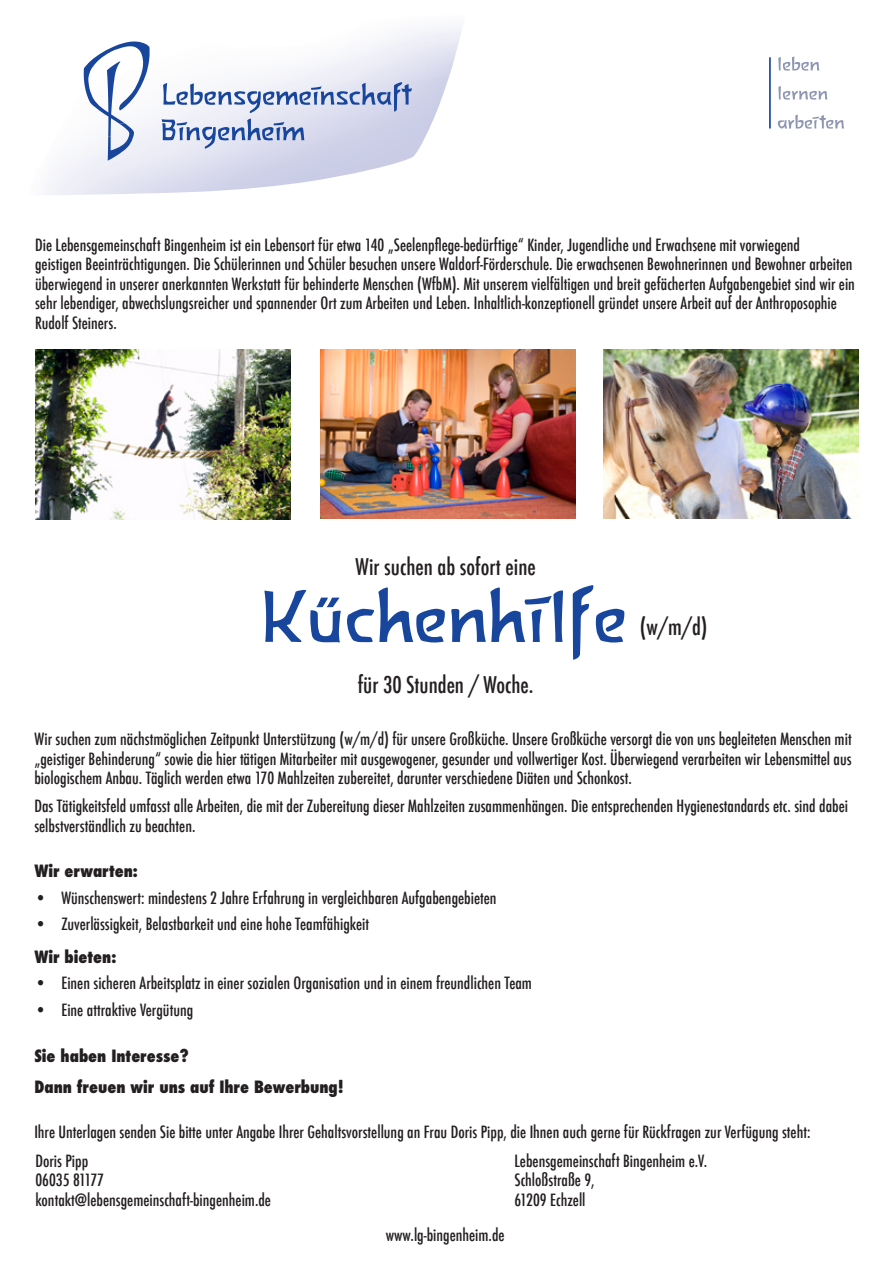
<style>
.page{position:relative;width:893px;height:1263px;background:#fff}
.page>*{position:absolute;margin:0;border:0;box-sizing:border-box;transform-origin:0 0}
.t1{font:78px "Bi Le";color:#18469d}
.t2{font:500 condensed 22.5px "Futura";color:#231f20}
.t3{font:500 condensed 16.5px/19.5px "Futura";color:#231f20}
.t4{font:800 condensed 16.5px "Futura";color:#231f20}
</style>
<div class="page">
<img style="left:47px;top:27px;width:415px;height:168px">
<svg style="left:84px;top:41px;width:66px;height:120px"></svg>
<svg style="left:162px;top:119px;width:142px;height:30px;background:#b0bddd"></svg>
<svg style="left:163px;top:82px;width:249px;height:31px"></svg>
<svg style="left:778px;top:57px;width:41px;height:14px"></svg>
<svg style="left:778px;top:86px;width:49px;height:14px"></svg>
<svg style="left:778px;top:115px;width:66px;height:14px"></svg>
<hr style="left:769px;top:57px;width:2px;height:71px;background:#17489a">
<img style="left:320px;top:350px;width:255px;height:169px">
<img style="left:35px;top:350px;width:256px;height:170px">
<img style="left:604px;top:350px;width:255px;height:169px">
<p class="t3" style="left:35px;top:235px;width:767px">Die Lebensgemeinschaft Bingenheim ist ein Lebensort für etwa 140 „Seelenpflege-bedürftige“ Kinder, Jugendliche und Erwachsene mit vorwiegend</p>
<p class="t3" style="left:35px;top:254px;width:821px">geistigen Beeinträchtigungen. Die Schülerinnen und Schüler besuchen unsere Waldorf-Förderschule. Die erwachsenen Bewohnerinnen und Bewohner arbeiten überwiegend in unserer anerkannten Werkstatt für behinderte Menschen (WfbM). Mit unserem vielfältigen und breit gefächerten Aufgabengebiet sind wir ein sehr lebendiger, abwechslungsreicher und spannender Ort zum Arbeiten und Leben. Inhaltlich-konzeptionell gründet unsere Arbeit auf der Anthroposophie Rudolf Steiners.</p>
<p class="t2" style="left:355px;top:552px;width:182px">Wir suchen ab sofort eine</p>
<p class="t1" style="left:264px;top:574px;width:364px">Küchenhilfe</p>
<p class="t2" style="left:358px;top:670px;width:177px">für 30 Stunden / Woche.</p>
<p class="t2" style="left:640px;top:612px;width:69px">(w/m/d)</p>
<p class="t3" style="left:34px;top:729px;width:819px;text-align:justify">Wir suchen zum nächstmöglichen Zeitpunkt Unterstützung (w/m/d) für unsere Großküche. Unsere Großküche versorgt die von uns begleiteten Menschen mit „geistiger Behinderung“ sowie die hier tätigen Mitarbeiter mit ausgewogener, gesunder und vollwertiger Kost. Überwiegend verarbeiten wir Lebensmittel aus biologischem Anbau. Täglich werden etwa 170 Mahlzeiten zubereitet, darunter verschiedene Diäten und Schonkost.</p>
<p class="t3" style="left:34px;top:796px;width:815px">Das Tätigkeitsfeld umfasst alle Arbeiten, die mit der Zubereitung dieser Mahlzeiten zusammenhängen. Die entsprechenden Hygienestandards etc. sind dabei selbstverständlich zu beachten.</p>
<p class="t4" style="left:34px;top:860px;width:105px">Wir erwarten:</p>
<p class="t3" style="left:34px;top:888px;width:464px">• Wünschenswert: mindestens 2 Jahre Erfahrung in vergleichbaren Aufgabengebieten</p>
<p class="t3" style="left:34px;top:915px;width:336px">• Zuverlässigkeit, Belastbarkeit und eine hohe Teamfähigkeit</p>
<p class="t4" style="left:34px;top:946px;width:83px">Wir bieten:</p>
<p class="t3" style="left:34px;top:974px;width:499px">• Einen sicheren Arbeitsplatz in einer sozialen Organisation und in einem freundlichen Team</p>
<p class="t3" style="left:34px;top:1000px;width:160px">• Eine attraktive Vergütung</p>
<p class="t4" style="left:34px;top:1045px;width:156px">Sie haben Interesse?</p>
<p class="t4" style="left:34px;top:1076px;width:311px">Dann freuen wir uns auf Ihre Bewerbung!</p>
<p class="t3" style="left:34px;top:1122px;width:778px">Ihre Unterlagen senden Sie bitte unter Angabe Ihrer Gehaltsvorstellung an Frau Doris Pipp, die Ihnen auch gerne für Rückfragen zur Verfügung steht:</p>
<p class="t3" style="left:514px;top:1151px;width:194px">Lebensgemeinschaft Bingenheim e.V.</p>
<p class="t3" style="left:514px;top:1171px;width:82px">Schloßstraße 9,</p>
<p class="t3" style="left:514px;top:1190px;width:73px">61209 Echzell</p>
<p class="t3" style="left:35px;top:1151px;width:54px">Doris Pipp</p>
<p class="t3" style="left:35px;top:1171px;width:70px">06035 81177</p>
<p class="t3" style="left:35px;top:1190px;width:237px">kontakt@lebensgemeinschaft-bingenheim.de</p>
<p class="t3" style="left:386px;top:1225px;width:120px">www.lg-bingenheim.de</p>
</div>
